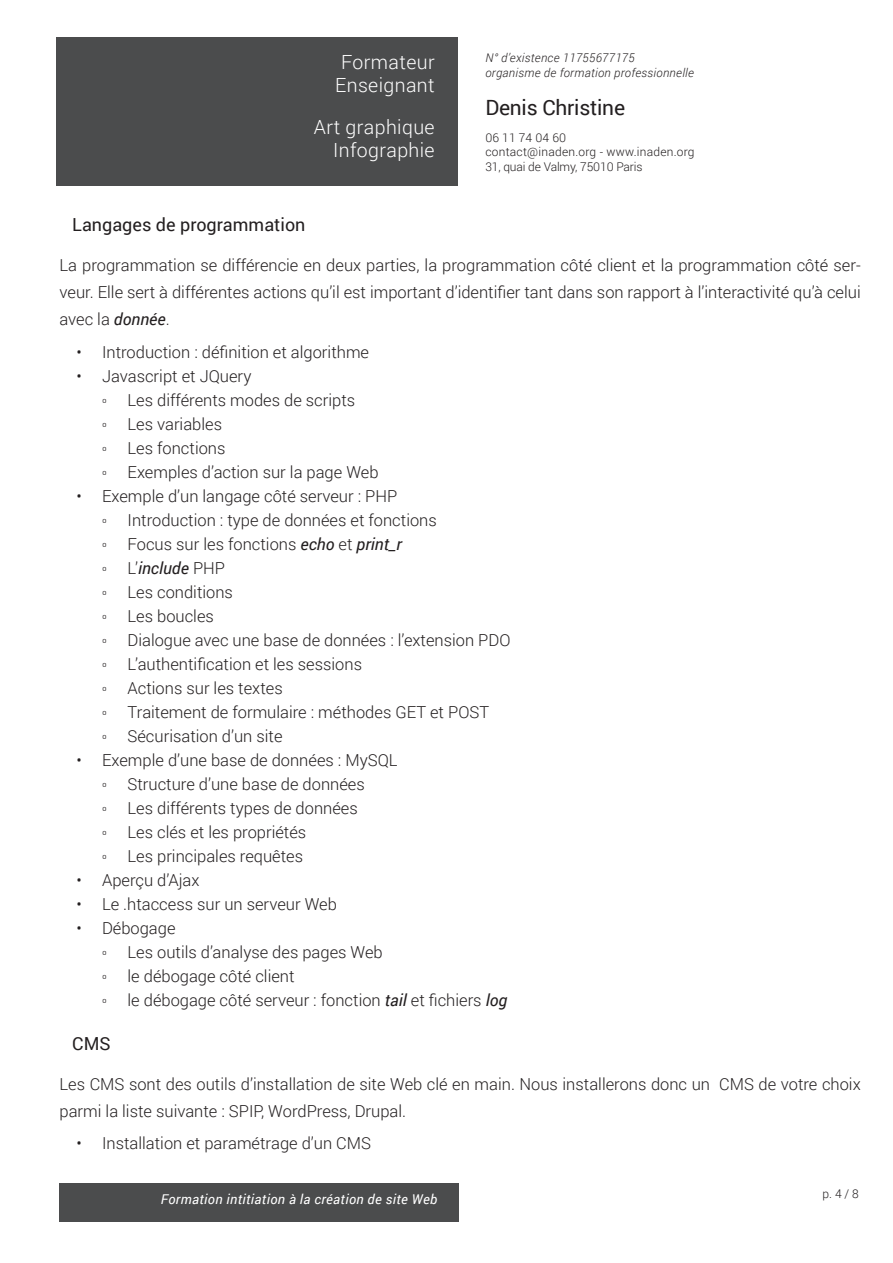
<style>
.page{position:relative;width:893px;height:1263px;background:#fff}
.page>*{position:absolute;margin:0;border:0;box-sizing:border-box;transform-origin:0 0}
.t1{font:21px "Roboto";letter-spacing:-.01em;color:#231f20}
.t2{font:300 19.5px/23px "Roboto";letter-spacing:.02em;color:#fff;text-align:center}
.titre3{font:18px "Roboto";color:#231f20}
.t3{font:300 16.5px/27px "Roboto";color:#231f20;text-align:justify}
.t4{font:italic 16.5px "Roboto";color:#231f20}
.t5{font:italic 13.5px "Roboto";letter-spacing:.025em;color:#fff}
.t6{font:300 12px/14.4px "Roboto";letter-spacing:.01em;color:#231f20}
.t7{font:italic 300 12px/15px "Roboto";letter-spacing:.025em;color:#231f20}
.t8{font:300 10.5px "Roboto";color:#231f20}
.s1{font-weight:400;font-style:italic}
.s2{font-weight:300;font-style:normal}
</style>
<div class="page">
<div style="left:60px;top:1183px;width:399px;height:38px;background:#4b4c4d"></div>
<div style="left:57px;top:37px;width:401px;height:149px;background:#4b4c4d"></div>
<p class="t2" style="left:335px;top:50px;width:101px">Formateur<br>Enseignant</p>
<p class="t2" style="left:314px;top:115px;width:122px;text-align:right">Art graphique<br>Infographie</p>
<p class="t7" style="left:485px;top:49px;width:210px">N° d’existence 11755677175<br>organisme de formation professionnelle</p>
<p class="t1" style="left:485px;top:92px;width:141px">Denis Christine</p>
<p class="t6" style="left:485px;top:130px;width:211px">06 11 74 04 60<br>contact@inaden.org - www.inaden.org<br>31, quai de Valmy, 75010 Paris</p>
<p class="titre3" style="left:72px;top:212px;width:235px">Langages de programmation</p>
<p class="t3" style="left:60px;top:251px;width:803px">La programmation se différencie en deux parties, la programmation côté client et la programmation côté ser&shy;veur. Elle sert à différentes actions qu’il est important d’identifier tant dans son rapport à l’interactivité qu’à celui avec la <span class="s1">donnée</span>.</p>
<p class="t3" style="left:77px;top:338px;width:294px">• Introduction : définition et algorithme</p>
<p class="t3" style="left:77px;top:362px;width:176px">• Javascript et JQuery</p>
<p class="t8" style="left:102px;top:392px;width:6px">Ǔ</p>
<p class="t3" style="left:128px;top:386px;width:229px">Les différents modes de scripts</p>
<p class="t8" style="left:102px;top:416px;width:6px">Ǔ</p>
<p class="t3" style="left:128px;top:410px;width:96px">Les variables</p>
<p class="t8" style="left:102px;top:440px;width:6px">Ǔ</p>
<p class="t3" style="left:128px;top:434px;width:99px">Les fonctions</p>
<p class="t8" style="left:102px;top:464px;width:6px">Ǔ</p>
<p class="t3" style="left:128px;top:458px;width:252px">Exemples d’action sur la page Web</p>
<p class="t3" style="left:77px;top:482px;width:322px">• Exemple d’un langage côté serveur : PHP</p>
<p class="t8" style="left:102px;top:512px;width:6px">Ǔ</p>
<p class="t3" style="left:128px;top:506px;width:311px">Introduction : type de données et fonctions</p>
<p class="t8" style="left:102px;top:536px;width:6px">Ǔ</p>
<p class="t3" style="left:128px;top:530px;width:276px">Focus sur les fonctions <span class="s1">echo</span> et <span class="s1">print_r</span></p>
<p class="t8" style="left:102px;top:560px;width:6px">Ǔ</p>
<p class="t4" style="left:128px;top:556px;width:99px"><span class="s2">L’</span>include <span class="s2">PHP</span></p>
<p class="t8" style="left:102px;top:584px;width:6px">Ǔ</p>
<p class="t3" style="left:128px;top:578px;width:107px">Les conditions</p>
<p class="t8" style="left:102px;top:608px;width:6px">Ǔ</p>
<p class="t3" style="left:128px;top:602px;width:88px">Les boucles</p>
<p class="t8" style="left:102px;top:632px;width:6px">Ǔ</p>
<p class="t3" style="left:128px;top:626px;width:384px">Dialogue avec une base de données : l’extension PDO</p>
<p class="t8" style="left:102px;top:656px;width:6px">Ǔ</p>
<p class="t3" style="left:128px;top:650px;width:236px">L’authentification et les sessions</p>
<p class="t8" style="left:102px;top:680px;width:6px">Ǔ</p>
<p class="t3" style="left:128px;top:674px;width:157px">Actions sur les textes</p>
<p class="t8" style="left:102px;top:704px;width:6px">Ǔ</p>
<p class="t3" style="left:128px;top:698px;width:363px">Traitement de formulaire : méthodes GET et POST</p>
<p class="t8" style="left:102px;top:728px;width:6px">Ǔ</p>
<p class="t3" style="left:128px;top:722px;width:157px">Sécurisation d’un site</p>
<p class="t3" style="left:77px;top:746px;width:322px">• Exemple d’une base de données : MySQL</p>
<p class="t8" style="left:102px;top:776px;width:6px">Ǔ</p>
<p class="t3" style="left:128px;top:770px;width:239px">Structure d’une base de données</p>
<p class="t8" style="left:102px;top:800px;width:6px">Ǔ</p>
<p class="t3" style="left:128px;top:794px;width:232px">Les différents types de données</p>
<p class="t8" style="left:102px;top:824px;width:6px">Ǔ</p>
<p class="t3" style="left:128px;top:818px;width:180px">Les clés et les propriétés</p>
<p class="t8" style="left:102px;top:848px;width:6px">Ǔ</p>
<p class="t3" style="left:128px;top:842px;width:177px">Les principales requêtes</p>
<p class="t3" style="left:77px;top:866px;width:125px">• Aperçu d’Ajax</p>
<p class="t3" style="left:77px;top:890px;width:262px">• Le .htaccess sur un serveur Web</p>
<p class="t3" style="left:77px;top:914px;width:100px">• Débogage</p>
<p class="t8" style="left:102px;top:944px;width:6px">Ǔ</p>
<p class="t3" style="left:128px;top:938px;width:257px">Les outils d’analyse des pages Web</p>
<p class="t8" style="left:102px;top:968px;width:6px">Ǔ</p>
<p class="t3" style="left:128px;top:962px;width:169px">le débogage côté client</p>
<p class="t8" style="left:102px;top:992px;width:6px">Ǔ</p>
<p class="t3" style="left:128px;top:986px;width:381px">le débogage côté serveur : fonction <span class="s1">tail</span> et fichiers <span class="s1">log</span></p>
<p class="titre3" style="left:72px;top:1031px;width:40px">CMS</p>
<p class="t3" style="left:60px;top:1070px;width:803px">Les CMS sont des outils d’installation de site Web clé en main. Nous installerons donc un CMS de votre choix parmi la liste suivante : SPIP, WordPress, Drupal.</p>
<p class="t3" style="left:77px;top:1129px;width:296px">• Installation et paramétrage d’un CMS</p>
<p class="t5" style="left:161px;top:1190px;width:278px">Formation intitiation à la création de site Web</p>
<p class="t6" style="left:823px;top:1186px;width:38px">p. 4 / 8</p>
</div>
